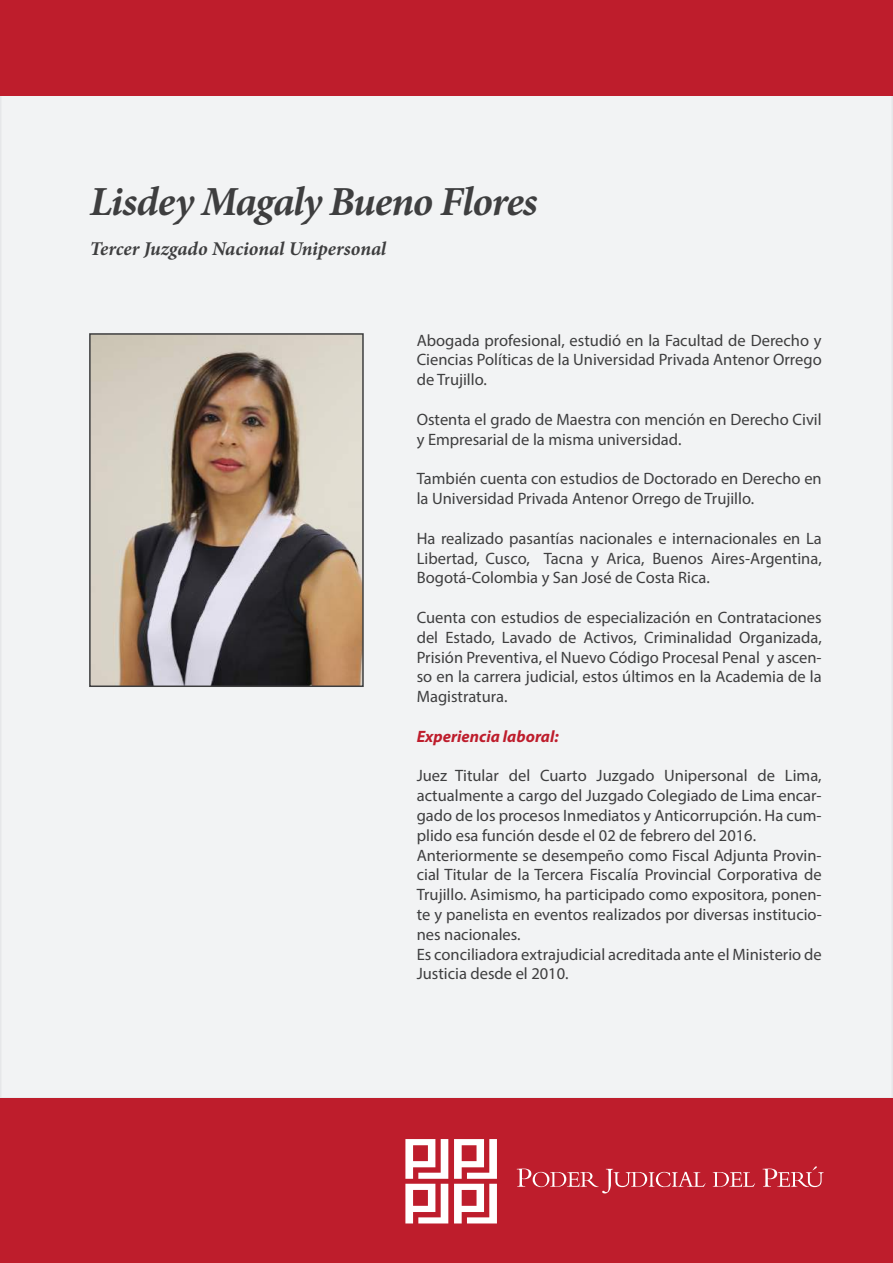
<style>
.page{position:relative;width:893px;height:1263px;background:#fff}
.page>*{position:absolute;margin:0;border:0;box-sizing:border-box;transform-origin:0 0}
.t1{font:italic 700 41.4px "Minion Pro";letter-spacing:-.025em;color:#3e3e3f}
.t2{font:italic 700 19.5px "Minion Pro";letter-spacing:-.005em;color:#3e3e3f}
.t3{font:16.5px/19.8px "Myriad Pro";color:#3e3e3f;text-align:justify}
.t4{font:italic 700 16.5px "Myriad Pro";color:#be1d2c}
</style>
<div class="page">
<div style="left:0;top:96px;width:893px;height:1003px;background:#f2f3f4"></div>
<div style="left:0;top:0;width:893px;height:96px;background:#be1d2c"></div>
<div style="left:0;top:1099px;width:893px;height:164px;background:#be1d2c"></div>
<svg style="left:454px;top:1139px;width:43px;height:84px"></svg>
<svg style="left:405px;top:1139px;width:43px;height:84px"></svg>
<svg style="left:517px;top:1168px;width:189px;height:25px"></svg>
<svg style="left:713px;top:1172px;width:42px;height:15px"></svg>
<svg style="left:763px;top:1166px;width:61px;height:21px"></svg>
<svg style="left:88px;top:332px;width:276px;height:356px;background:#a29489"></svg>
<h1 class="t1" style="left:90px;top:172px;width:449px">Lisdey Magaly Bueno Flores</h1>
<p class="t2" style="left:90px;top:235px;width:298px">Tercer Juzgado Nacional Unipersonal</p>
<p class="t3" style="left:417px;top:330px;width:406px">Abogada profesional, estudió en la Facultad de Derecho y Ciencias Políticas de la Universidad Privada Antenor Orrego de Trujillo.</p>
<p class="t3" style="left:417px;top:409px;width:406px">Ostenta el grado de Maestra con mención en Derecho Civil y Empresarial de la misma universidad.</p>
<p class="t3" style="left:417px;top:469px;width:406px">También cuenta con estudios de Doctorado en Derecho en la Universidad Privada Antenor Orrego de Trujillo.</p>
<p class="t3" style="left:417px;top:528px;width:406px">Ha realizado pasantías nacionales e internacionales en La Libertad, Cusco, Tacna y Arica, Buenos Aires-Argentina, Bogotá-Colombia y San José de Costa Rica.</p>
<p class="t3" style="left:417px;top:607px;width:406px">Cuenta con estudios de especialización en Contrataciones del Estado, Lavado de Activos, Criminalidad Organizada, Prisión Preventiva, el Nuevo Código Procesal Penal y ascen&shy;so en la carrera judicial, estos últimos en la Academia de la Magistratura.</p>
<p class="t4" style="left:417px;top:725px;width:144px">Experiencia laboral:</p>
<p class="t3" style="left:417px;top:766px;width:406px;text-align:left">Juez Titular del Cuarto Juzgado Unipersonal de Lima, actualmente a cargo del Juzgado Colegiado de Lima encar&shy;gado de los procesos Inmediatos y Anticorrupción. Ha cum&shy;plido esa función desde el 02 de febrero del 2016.<br>Anteriormente se desempeño como Fiscal Adjunta Provin&shy;cial Titular de la Tercera Fiscalía Provincial Corporativa de Trujillo. Asimismo, ha participado como expositora, ponen&shy;te y panelista en eventos realizados por diversas institucio&shy;nes nacionales.<br>Es conciliadora extrajudicial acreditada ante el Ministerio de Justicia desde el 2010.</p>
</div>
